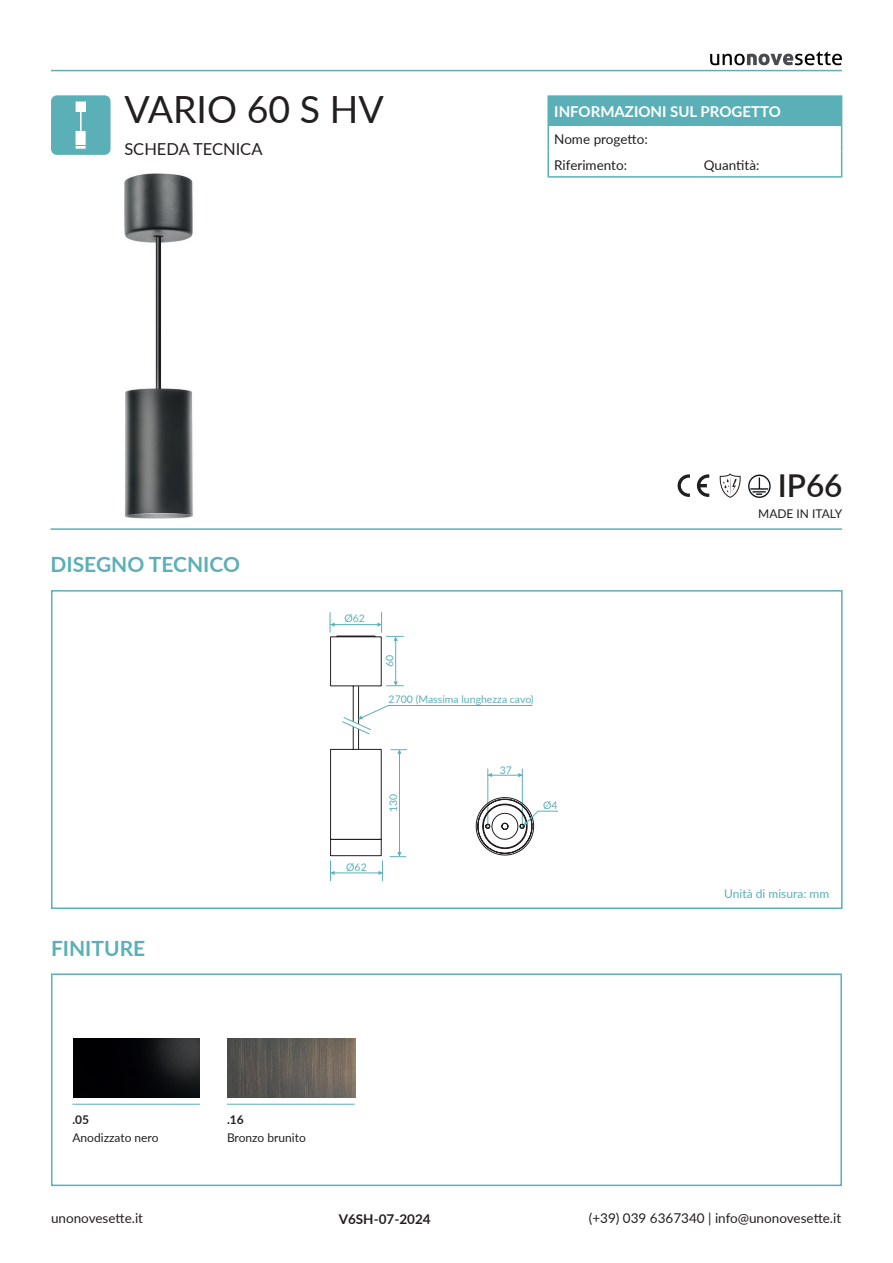
<style>
.page{position:relative;width:893px;height:1263px;background:#fff}
.page>*{position:absolute;margin:0;border:0;box-sizing:border-box;transform-origin:0 0}
.t1{font:37.5px "Lato";color:#231f20}
.t2{font:600 31.5px "Lato";color:#231f20}
.TITOLETTI_VERDI{font:700 21px "Lato";color:#5bb0b8}
.t3{font:16.5px "Lato";color:#231f20}
.t4{font:700 15px "Lato";color:#fff}
.t5{font:13.5px "Lato";color:#231f20}
.t6{font:700 13.5px "Lato";color:#231f20}
.t7{font:12px "Lato";color:#231f20}
.t8{font:12px "Lato";color:#5bb0b8}
.t9{font:700 12px "Lato";color:#231f20}
.Body_Text{font:10.5px "Lato";color:#5bb0b8}
</style>
<div class="page">
<svg style="left:710px;top:51px;width:132px;height:14px"></svg>
<hr style="left:51px;top:70px;width:791px;height:1px;background:#5bb0b8">
<div style="left:51px;top:973px;width:791px;height:213px;border:2px solid #5bb0b8"></div>
<div style="left:51px;top:590px;width:792px;height:319px;border:2px solid #5bb0b8"></div>
<hr style="left:51px;top:528px;width:791px;height:2px;background:#5bb0b8">
<hr style="left:72px;top:1104px;width:128px;height:1px;background:#5bb0b8">
<hr style="left:227px;top:1104px;width:128px;height:1px;background:#5bb0b8">
<img style="left:74px;top:1038px;width:126px;height:59px">
<div style="left:51px;top:95px;width:60px;height:60px;background:#5bb0b8;border-radius:6px"></div>
<div style="left:75px;top:101px;width:12px;height:12px;background:#fff;border:1px solid #5bb0b8"></div>
<svg style="left:75px;top:112px;width:12px;height:37px"></svg>
<img style="left:124px;top:173px;width:69px;height:346px">
<div style="left:548px;top:96px;width:294px;height:30px;background:#5bb0b8"></div>
<hr style="left:547px;top:126px;width:2px;height:25px;background:#5bb0b8">
<hr style="left:547px;top:151px;width:2px;height:25px;background:#5bb0b8">
<hr style="left:547px;top:95px;width:151px;height:2px;background:#5bb0b8">
<hr style="left:547px;top:97px;width:2px;height:29px;background:#5bb0b8">
<hr style="left:698px;top:95px;width:144px;height:2px;background:#5bb0b8">
<svg style="left:841px;top:126px;width:1px;height:50px"></svg>
<hr style="left:547px;top:176px;width:151px;height:2px;background:#5bb0b8">
<hr style="left:698px;top:176px;width:144px;height:2px;background:#5bb0b8">
<img style="left:227px;top:1038px;width:128px;height:59px">
<svg style="left:678px;top:474px;width:12px;height:23px"></svg>
<svg style="left:697px;top:474px;width:12px;height:23px"></svg>
<svg style="left:720px;top:474px;width:20px;height:23px"></svg>
<img style="left:748px;top:474px;width:23px;height:24px">
<hr style="left:399px;top:752px;width:1px;height:104px;background:#5bb0b8">
<svg style="left:390px;top:852px;width:16px;height:5px"></svg>
<hr style="left:332px;top:873px;width:50px;height:1px;background:#5bb0b8">
<svg style="left:379px;top:861px;width:4px;height:20px"></svg>
<svg style="left:330px;top:861px;width:5px;height:20px"></svg>
<hr style="left:331px;top:855px;width:50px;height:1px;background:#231f20">
<hr style="left:331px;top:839px;width:50px;height:1px;background:#231f20">
<hr style="left:331px;top:749px;width:50px;height:1px;background:#231f20">
<hr style="left:330px;top:749px;width:1px;height:107px;background:#231f20">
<hr style="left:330px;top:637px;width:1px;height:49px;background:#231f20">
<hr style="left:353px;top:686px;width:1px;height:36px;background:#231f20">
<hr style="left:358px;top:686px;width:1px;height:38px;background:#231f20">
<hr style="left:381px;top:749px;width:1px;height:107px;background:#231f20">
<hr style="left:381px;top:637px;width:1px;height:49px;background:#231f20">
<hr style="left:331px;top:685px;width:50px;height:1px;background:#231f20">
<hr style="left:337px;top:636px;width:38px;height:1px;background:#231f20">
<hr style="left:330px;top:624px;width:50px;height:1px;background:#5bb0b8">
<svg style="left:330px;top:612px;width:7px;height:25px"></svg>
<hr style="left:395px;top:640px;width:1px;height:44px;background:#5bb0b8">
<svg style="left:375px;top:612px;width:28px;height:29px"></svg>
<svg style="left:386px;top:681px;width:17px;height:5px"></svg>
<hr style="left:488px;top:769px;width:1px;height:58px;background:#5bb0b8">
<hr style="left:522px;top:769px;width:1px;height:58px;background:#5bb0b8">
<hr style="left:488px;top:775px;width:34px;height:1px;background:#5bb0b8">
<svg style="left:518px;top:773px;width:4px;height:4px"></svg>
<svg style="left:476px;top:797px;width:82px;height:58px"></svg>
<svg style="left:342px;top:705px;width:191px;height:49px"></svg>
<p class="t1" style="left:124px;top:83px;width:261px">VARIO 60 S HV</p>
<p class="t3" style="left:124px;top:137px;width:140px">SCHEDA TECNICA</p>
<p class="t4" style="left:554px;top:101px;width:228px">INFORMAZIONI SUL PROGETTO</p>
<p class="t5" style="left:554px;top:129px;width:95px">Nome progetto:</p>
<p class="t5" style="left:554px;top:155px;width:74px">Riferimento:</p>
<p class="t5" style="left:704px;top:155px;width:57px">Quantità:</p>
<p class="TITOLETTI_VERDI" style="left:51px;top:549px;width:191px">DISEGNO TECNICO</p>
<p class="TITOLETTI_VERDI" style="left:51px;top:933px;width:96px">FINITURE</p>
<p class="Body_Text" style="left:344px;top:611px;width:22px">Ø62</p>
<p class="Body_Text" style="left:382px;top:667px;width:14px;rotate:-90deg">60</p>
<p class="Body_Text" style="left:389px;top:691px;width:147px">2700 (Massima lunghezza cavo)</p>
<p class="Body_Text" style="left:346px;top:859px;width:22px">Ø62</p>
<p class="Body_Text" style="left:386px;top:812px;width:19px;rotate:-90deg">130</p>
<p class="Body_Text" style="left:500px;top:762px;width:14px">37</p>
<p class="Body_Text" style="left:543px;top:798px;width:16px">Ø4</p>
<p class="t9" style="left:72px;top:1111px;width:18px">.05</p>
<p class="t7" style="left:72px;top:1129px;width:88px">Anodizzato nero</p>
<p class="t9" style="left:227px;top:1111px;width:18px">.16</p>
<p class="t7" style="left:227px;top:1129px;width:80px">Bronzo brunito</p>
<p class="t2" style="left:778px;top:463px;width:66px">IP66</p>
<p class="t7" style="left:758px;top:505px;width:86px">MADE IN ITALY</p>
<p class="t8" style="left:724px;top:885px;width:106px">Unità di misura: mm</p>
<p class="t5" style="left:51px;top:1208px;width:94px">unonovesette.it</p>
<p class="t6" style="left:339px;top:1209px;width:94px">V6SH-07-2024</p>
<p class="t5" style="left:589px;top:1208px;width:254px">(+39) 039 6367340 | info@unonovesette.it</p>
</div>
